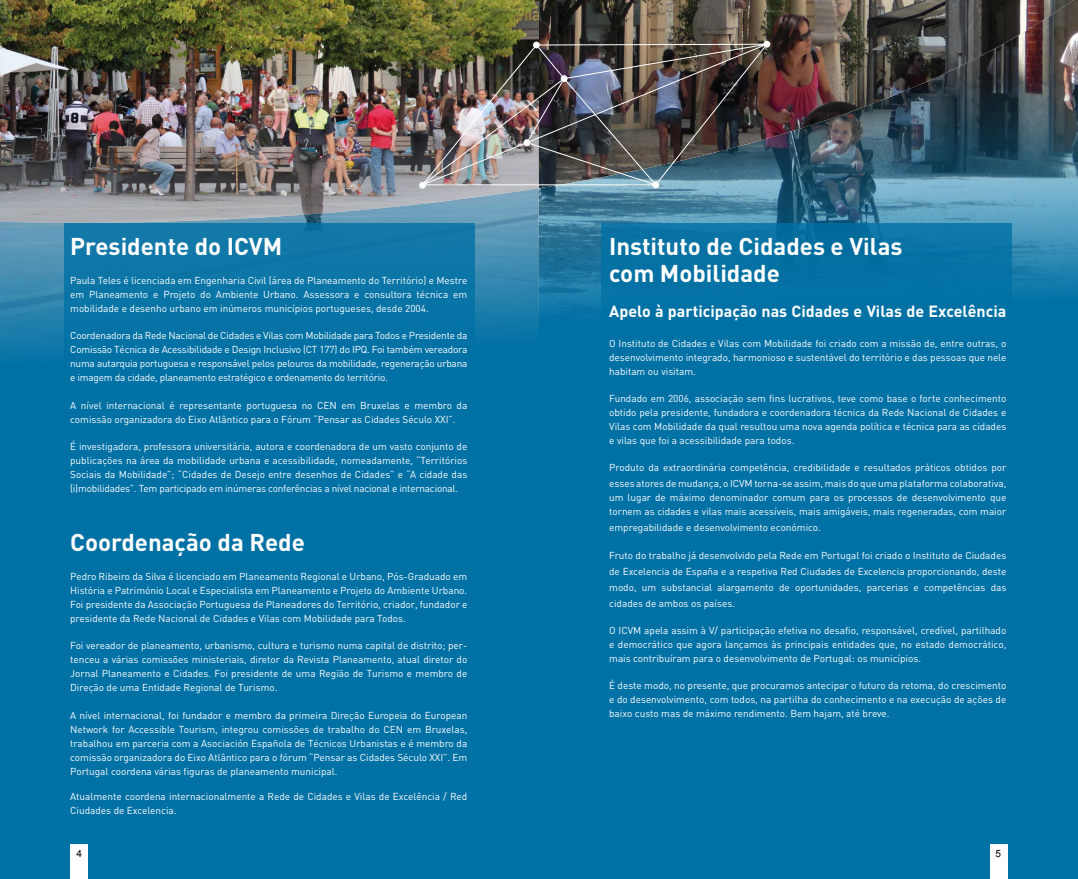
<style>
.page{position:relative;width:1078px;height:879px;background:#fff}
.page>*{position:absolute;margin:0;border:0;box-sizing:border-box;transform-origin:0 0}
.t1{font:700 24px/27px "DIN";color:#fff}
.t2{font:700 16px "DIN";color:#fff}
.t3{font:10px/14px "DIN";color:#fff;text-align:justify}
.t4{font:10px "Arial";color:#000}
</style>
<div class="page">
<div style="left:0;top:0;width:1077px;height:879px;background:#0071a5"></div>
<img style="left:539px;top:188px;width:538px;height:125px">
<img style="left:0;top:0;width:539px;height:354px">
<div style="left:601px;top:223px;width:410px;height:575px;background:#0071a5"></div>
<div style="left:64px;top:223px;width:410px;height:575px;background:#0071a5"></div>
<div style="left:71px;top:845px;width:17px;height:34px;background:#fff"></div>
<div style="left:989px;top:845px;width:17px;height:34px;background:#fff"></div>
<img style="left:539px;top:0;width:533px;height:188px">
<div style="left:763px;top:41px;width:7px;height:7px;background:#fff;border-radius:50%"></div>
<img style="left:415px;top:43px;width:353px;height:146px">
<h1 class="t1" style="left:70px;top:231px;width:213px">Presidente do ICVM</h1>
<p class="t3" style="left:70px;top:273px;width:398px">Paula Teles é licenciada em Engenharia Civil (área de Planeamento do Território) e Mestre em Planeamento e Projeto do Ambiente Urbano. Assessora e consultora técnica em mobilidade e desenho urbano em inúmeros municípios portugueses, desde 2004.</p>
<p class="t3" style="left:70px;top:328px;width:398px">Coordenadora da Rede Nacional de Cidades e Vilas com Mobilidade para Todos e Presidente da Comissão Técnica de Acessibilidade e Design Inclusivo (CT 177) do IPQ. Foi também vereadora numa autarquia portuguesa e responsável pelos pelouros da mobilidade, regeneração urbana e imagem da cidade, planeamento estratégico e ordenamento do território.</p>
<p class="t3" style="left:70px;top:398px;width:398px">A nível internacional é representante portuguesa no CEN em Bruxelas e membro da comissão organizadora do Eixo Atlântico para o Fórum “Pensar as Cidades Século XXI”.</p>
<p class="t3" style="left:70px;top:439px;width:398px">É investigadora, professora universitária, autora e coordenadora de um vasto conjunto de publicações na área da mobilidade urbana e acessibilidade, nomeadamente, “Territórios Sociais da Mobilidade”; “Cidades de Desejo entre desenhos de Cidades” e “A cidade das (i)mobilidades”. Tem participado em inúmeras conferências a nível nacional e internacional.</p>
<h1 class="t1" style="left:70px;top:527px;width:236px">Coordenação da Rede</h1>
<p class="t3" style="left:70px;top:569px;width:398px">Pedro Ribeiro da Silva é licenciado em Planeamento Regional e Urbano, Pós-Graduado em História e Património Local e Especialista em Planeamento e Projeto do Ambiente Urbano.<br>Foi presidente da Associação Portuguesa de Planeadores do Território, criador, fundador e presidente da Rede Nacional de Cidades e Vilas com Mobilidade para Todos.</p>
<p class="t3" style="left:70px;top:638px;width:398px">Foi vereador de planeamento, urbanismo, cultura e turismo numa capital de distrito; per&shy;tenceu a várias comissões ministeriais, diretor da Revista Planeamento, atual diretor do Jornal Planeamento e Cidades. Foi presidente de uma Região de Turismo e membro de Direção de uma Entidade Regional de Turismo.</p>
<p class="t3" style="left:70px;top:708px;width:398px">A nível internacional, foi fundador e membro da primeira Direção Europeia do European Network for Accessible Tourism, integrou comissões de trabalho do CEN em Bruxelas, trabalhou em parceria com a Asociación Española de Técnicos Urbanistas e é membro da comissão organizadora do Eixo Atlântico para o fórum “Pensar as Cidades Século XXI”. Em Portugal coordena várias figuras de planeamento municipal.</p>
<p class="t3" style="left:70px;top:789px;width:398px">Atualmente coordena internacionalmente a Rede de Cidades e Vilas de Excelência / Red<br>Ciudades de Excelencia.</p>
<h1 class="t1" style="left:609px;top:231px;width:295px">Instituto de Cidades e Vilas com Mobilidade</h1>
<h2 class="t2" style="left:609px;top:301px;width:398px">Apelo à participação nas Cidades e Vilas de Excelência</h2>
<p class="t3" style="left:609px;top:336px;width:398px">O Instituto de Cidades e Vilas com Mobilidade foi criado com a missão de, entre outras, o desenvolvimento integrado, harmonioso e sustentável do território e das pessoas que nele habitam ou visitam.</p>
<p class="t3" style="left:609px;top:391px;width:398px">Fundado em 2006, associação sem fins lucrativos, teve como base o forte conhecimento obtido pela presidente, fundadora e coordenadora técnica da Rede Nacional de Cidades e Vilas com Mobilidade da qual resultou uma nova agenda política e técnica para as cidades e vilas que foi a acessibilidade para todos.</p>
<p class="t3" style="left:609px;top:459px;width:398px;line-height:16px">Produto da extraordinária competência, credibilidade e resultados práticos obtidos por esses atores de mudança, o ICVM torna-se assim, mais do que uma plataforma colaborativa,</p>
<p class="t3" style="left:609px;top:490px;width:398px">um lugar de máximo denominador comum para os processos de desenvolvimento que tornem as cidades e vilas mais acessíveis, mais amigáveis, mais regeneradas, com maior</p>
<p class="t3" style="left:609px;top:520px;width:213px">empregabilidade e desenvolvimento económico.</p>
<p class="t3" style="left:609px;top:547px;width:398px;line-height:16px">Fruto do trabalho já desenvolvido pela Rede em Portugal foi criado o Instituto de Ciudades de Excelencia de España e a respetiva Red Ciudades de Excelencia proporcionando, deste modo, um substancial alargamento de oportunidades, parcerias e competências das cidades de ambos os países.</p>
<p class="t3" style="left:609px;top:623px;width:398px">O ICVM apela assim à V/ participação efetiva no desafio, responsável, credível, partilhado e democrático que agora lançamos às principais entidades que, no estado democrático, mais contribuíram para o desenvolvimento de Portugal: os municípios.</p>
<p class="t3" style="left:609px;top:678px;width:398px">É deste modo, no presente, que procuramos antecipar o futuro da retoma, do crescimento e do desenvolvimento, com todos, na partilha do conhecimento e na execução de ações de baixo custo mas de máximo rendimento. Bem hajam, até breve.</p>
<p class="t4" style="left:76px;top:847px;width:7px">4</p>
<p class="t4" style="left:995px;top:847px;width:7px">5</p>
</div>
